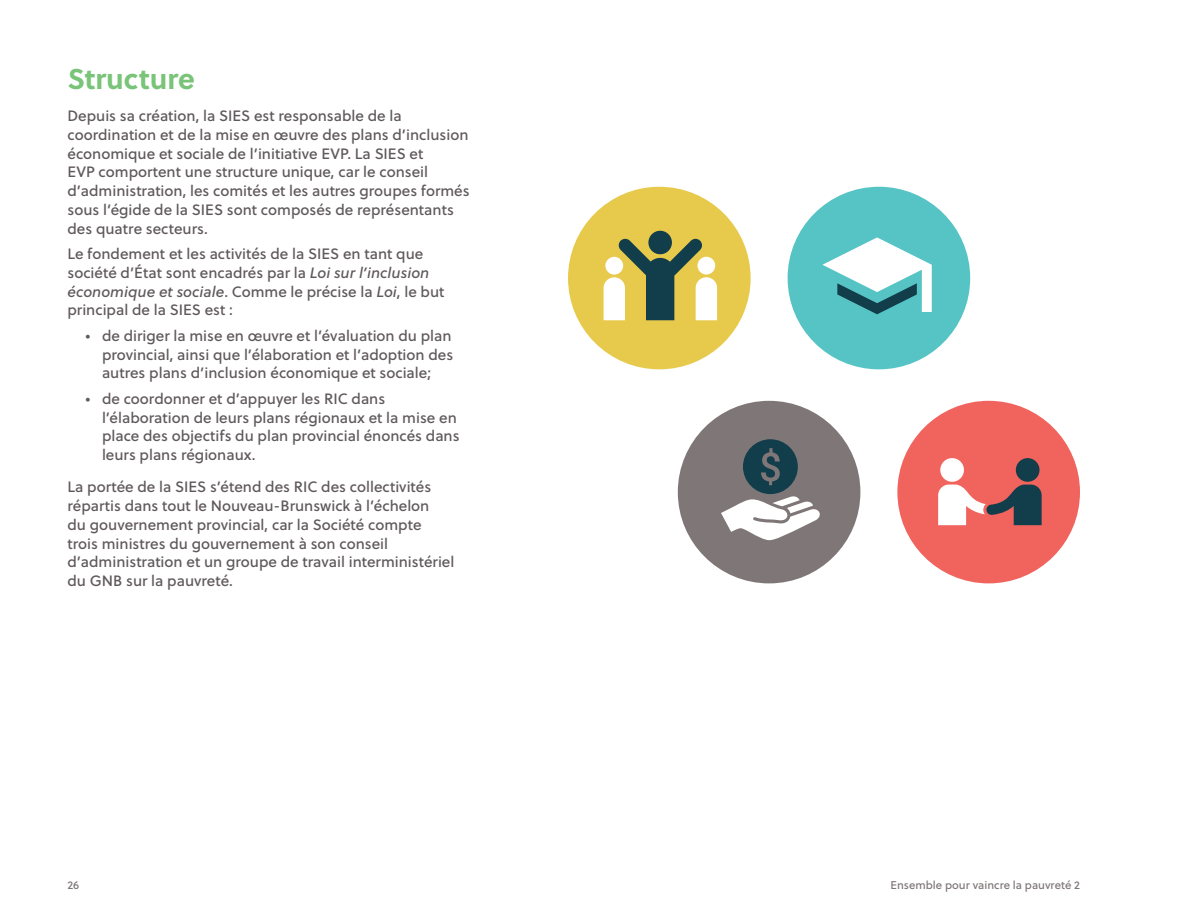
<style>
.page{position:relative;width:1188px;height:918px;background:#fff}
.page>*{position:absolute;margin:0;border:0;box-sizing:border-box;transform-origin:0 0}
.t1{font:700 28.5px "Soleil";color:#79c478}
.t2{font:15px/18.8px "Soleil Bk";color:#60595b}
.t3{font:11.25px "Soleil Bk";color:#7e7677}
.s1{font-style:italic}
</style>
<div class="page">
<div style="left:568px;top:187px;width:183px;height:182px;background:#e7ca4c;border-radius:50%"></div>
<svg style="left:604px;top:231px;width:113px;height:89px"></svg>
<div style="left:788px;top:187px;width:182px;height:182px;background:#56c4c4;border-radius:50%"></div>
<svg style="left:822px;top:237px;width:110px;height:77px"></svg>
<div style="left:678px;top:401px;width:182px;height:182px;background:#7e7677;border-radius:50%"></div>
<svg style="left:721px;top:439px;width:99px;height:101px"></svg>
<div style="left:897px;top:401px;width:183px;height:182px;background:#f1645e;border-radius:50%"></div>
<div style="left:940px;top:458px;width:24px;height:24px;background:#fff;border-radius:50%"></div>
<div style="left:1016px;top:458px;width:24px;height:24px;background:#123d4b;border-radius:50%"></div>
<svg style="left:938px;top:485px;width:104px;height:40px"></svg>
<h1 class="t1" style="left:68px;top:57px;width:129px">Structure</h1>
<p class="t2" style="left:68px;top:106px;width:404px">Depuis sa création, la SIES est responsable de la coordination et de la mise en œuvre des plans d’inclusion économique et sociale de l’initiative EVP. La SIES et<br>EVP comportent une structure unique, car le conseil d’administration, les comités et les autres groupes formés sous l’égide de la SIES sont composés de représentants des quatre secteurs.</p>
<p class="t2" style="left:68px;top:244px;width:378px">Le fondement et les activités de la SIES en tant que société d’État sont encadrés par la <span class="s1">Loi sur l’inclusion économique et sociale</span>. Comme le précise la <span class="s1">Loi</span>, le but principal de la SIES est :</p>
<p class="t2" style="left:102px;top:326px;width:353px;text-align:justify;text-indent:-16px">• de diriger la mise en œuvre et l’évaluation du plan provincial, ainsi que l’élaboration et l’adoption des autres plans d’inclusion économique et sociale;</p>
<p class="t2" style="left:102px;top:389px;width:359px;text-indent:-16px">• de coordonner et d’appuyer les RIC dans l’élaboration de leurs plans régionaux et la mise en place des objectifs du plan provincial énoncés dans leurs plans régionaux.</p>
<p class="t2" style="left:68px;top:477px;width:388px">La portée de la SIES s’étend des RIC des collectivités répartis dans tout le Nouveau‑ Brunswick à l’échelon<br>du gouvernement provincial, car la Société compte trois ministres du gouvernement à son conseil d’administration et un groupe de travail interministériel du GNB sur la pauvreté.</p>
<p class="t3" style="left:68px;top:876px;width:13px">26</p>
<p class="t3" style="left:891px;top:876px;width:191px">Ensemble pour vaincre la pauvreté 2</p>
</div>
